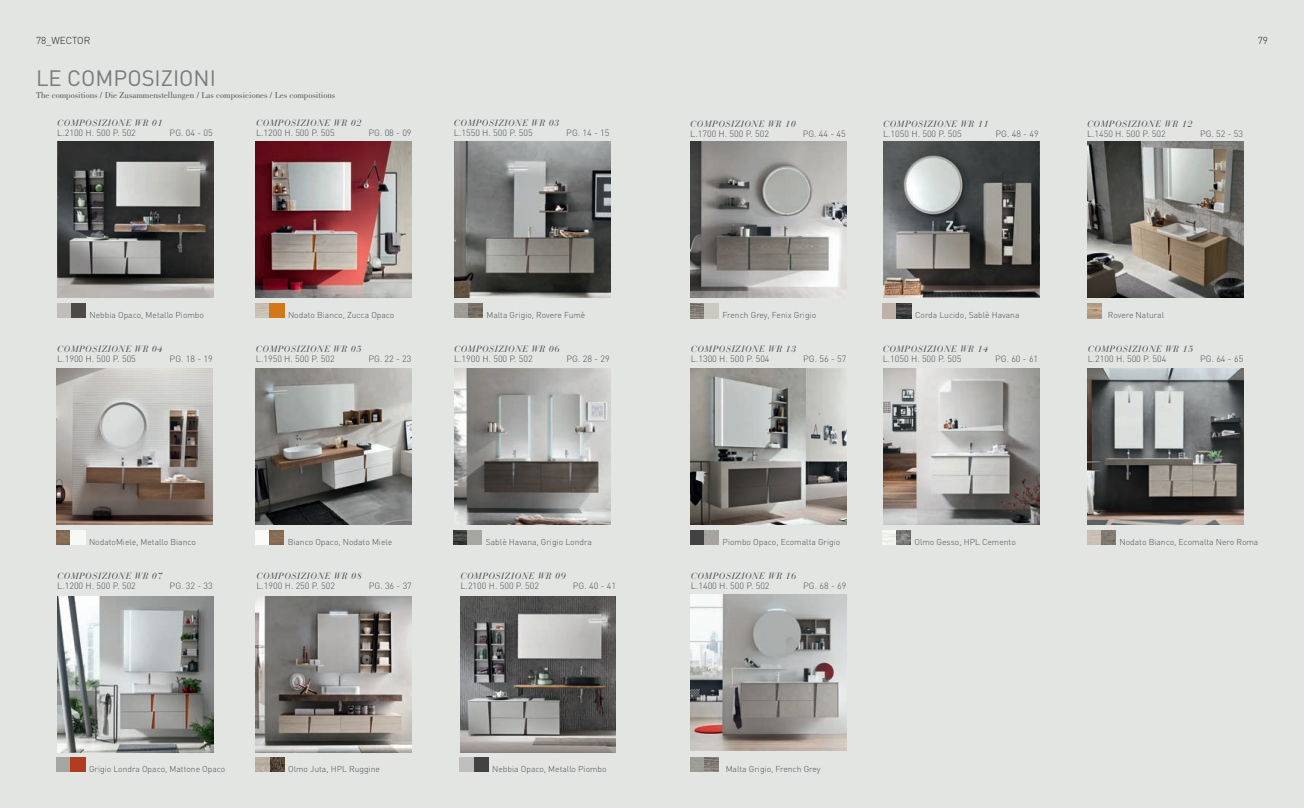
<style>
.page{position:relative;width:1304px;height:808px;background:#e3e5e3}
.page>*{position:absolute;margin:0;border:0;box-sizing:border-box;transform-origin:0 0}
.t1{font:22px "DIN";color:#787a7d}
.t2{font:300 10px "DIN";color:#231f20}
.t3{font:300 9px "DIN";color:#4b4f54}
.t4{font:italic 9px "Bauer Bodoni";letter-spacing:.07em;color:#4b4f54}
.t5{font:9px "Bodoni";color:#57585a}
.t6{font:300 8.5px "DIN";color:#4b4f54}
</style>
<div class="page">
<img style="left:256px;top:142px;width:156px;height:156px">
<img style="left:57px;top:142px;width:156px;height:156px">
<img style="left:690px;top:142px;width:156px;height:156px">
<img style="left:690px;top:304px;width:14px;height:14px">
<img style="left:57px;top:530px;width:14px;height:15px">
<img style="left:690px;top:530px;width:14px;height:15px">
<img style="left:57px;top:758px;width:14px;height:14px">
<img style="left:256px;top:758px;width:28px;height:14px">
<img style="left:255px;top:530px;width:29px;height:15px">
<img style="left:882px;top:530px;width:14px;height:15px">
<img style="left:454px;top:530px;width:14px;height:15px">
<img style="left:256px;top:303px;width:14px;height:14px">
<img style="left:883px;top:304px;width:14px;height:14px">
<img style="left:1087px;top:304px;width:14px;height:14px">
<div style="left:71px;top:303px;width:15px;height:14px;background:#4b4a46"></div>
<div style="left:704px;top:304px;width:15px;height:14px;background:#c9c9c1"></div>
<div style="left:71px;top:530px;width:14px;height:15px;background:#f7f9f4"></div>
<div style="left:704px;top:530px;width:15px;height:15px;background:#a7a49f"></div>
<div style="left:71px;top:758px;width:14px;height:14px;background:#b13d21"></div>
<div style="left:474px;top:758px;width:14px;height:14px;background:#424143"></div>
<svg style="left:704px;top:758px;width:15px;height:14px"></svg>
<svg style="left:896px;top:530px;width:14px;height:15px"></svg>
<div style="left:468px;top:530px;width:14px;height:15px;background:#a5a5a2"></div>
<div style="left:1101px;top:530px;width:15px;height:15px;background:#817a70"></div>
<div style="left:270px;top:303px;width:14px;height:14px;background:#d0781b"></div>
<svg style="left:897px;top:304px;width:14px;height:14px"></svg>
<svg style="left:468px;top:303px;width:14px;height:14px"></svg>
<img style="left:57px;top:369px;width:156px;height:156px">
<img style="left:1087px;top:142px;width:156px;height:156px">
<img style="left:454px;top:142px;width:156px;height:156px">
<img style="left:690px;top:369px;width:156px;height:156px">
<img style="left:691px;top:594px;width:156px;height:156px">
<img style="left:883px;top:369px;width:156px;height:156px">
<img style="left:883px;top:142px;width:156px;height:156px">
<img style="left:1087px;top:369px;width:156px;height:156px">
<img style="left:256px;top:369px;width:156px;height:156px">
<img style="left:256px;top:596px;width:156px;height:156px">
<img style="left:460px;top:596px;width:156px;height:156px">
<img style="left:57px;top:596px;width:156px;height:156px">
<img style="left:454px;top:369px;width:156px;height:156px">
<p class="t2" style="left:36px;top:34px;width:56px">78_WECTOR</p>
<p class="t2" style="left:1258px;top:34px;width:12px">79</p>
<h1 class="t1" style="left:36px;top:64px;width:181px">LE COMPOSIZIONI</h1>
<p class="t5" style="left:36px;top:90px;width:301px">The compositions / Die Zusammenstellungen / Las composiciones / Les compositions</p>
<p class="t4" style="left:57px;top:118px;width:107px">COMPOSIZIONE WR 01</p>
<p class="t3" style="left:57px;top:127px;width:80px">L.2100 H. 500 P. 502</p>
<p class="t4" style="left:256px;top:118px;width:107px">COMPOSIZIONE WR 02</p>
<p class="t3" style="left:256px;top:127px;width:80px">L.1200 H. 500 P. 505</p>
<p class="t4" style="left:454px;top:118px;width:107px">COMPOSIZIONE WR 03</p>
<p class="t3" style="left:454px;top:127px;width:80px">L.1550 H. 500 P. 505</p>
<p class="t4" style="left:690px;top:118px;width:107px">COMPOSIZIONE WR 10</p>
<p class="t3" style="left:690px;top:128px;width:80px">L.1700 H. 500 P. 502</p>
<p class="t4" style="left:883px;top:118px;width:107px">COMPOSIZIONE WR 11</p>
<p class="t3" style="left:883px;top:128px;width:80px">L.1050 H. 500 P. 505</p>
<p class="t4" style="left:1087px;top:118px;width:107px">COMPOSIZIONE WR 12</p>
<p class="t3" style="left:1087px;top:128px;width:80px">L.1450 H. 500 P. 502</p>
<p class="t3" style="left:170px;top:127px;width:45px">PG. 04 - 05</p>
<p class="t3" style="left:803px;top:128px;width:45px">PG. 44 - 45</p>
<p class="t3" style="left:368px;top:127px;width:45px">PG. 08 - 09</p>
<p class="t3" style="left:566px;top:127px;width:45px">PG. 14 - 15</p>
<p class="t3" style="left:995px;top:128px;width:45px">PG. 48 - 49</p>
<p class="t3" style="left:1200px;top:128px;width:45px">PG. 52 - 53</p>
<p class="t6" style="left:288px;top:309px;width:108px">Nodato Bianco, Zucca Opaco</p>
<p class="t6" style="left:486px;top:309px;width:100px">Malta Grigio, Rovere Fumè</p>
<p class="t6" style="left:915px;top:310px;width:106px">Corda Lucido, Sablè Havana</p>
<p class="t6" style="left:1108px;top:310px;width:58px">Rovere Natural</p>
<p class="t6" style="left:90px;top:309px;width:116px">Nebbia Opaco, Metallo Piombo</p>
<p class="t6" style="left:723px;top:310px;width:95px">French Grey, Fenix Grigio</p>
<p class="t4" style="left:57px;top:343px;width:107px">COMPOSIZIONE WR 04</p>
<p class="t3" style="left:57px;top:353px;width:80px">L.1900 H. 500 P. 505</p>
<p class="t4" style="left:691px;top:343px;width:107px">COMPOSIZIONE WR 13</p>
<p class="t3" style="left:691px;top:353px;width:80px">L.1300 H. 500 P. 504</p>
<p class="t4" style="left:883px;top:343px;width:107px">COMPOSIZIONE WR 14</p>
<p class="t3" style="left:883px;top:353px;width:80px">L.1050 H. 500 P. 505</p>
<p class="t4" style="left:1088px;top:343px;width:107px">COMPOSIZIONE WR 15</p>
<p class="t3" style="left:1088px;top:353px;width:80px">L.2100 H. 500 P. 504</p>
<p class="t4" style="left:256px;top:343px;width:107px">COMPOSIZIONE WR 05</p>
<p class="t3" style="left:256px;top:353px;width:80px">L.1950 H. 500 P. 502</p>
<p class="t4" style="left:454px;top:343px;width:107px">COMPOSIZIONE WR 06</p>
<p class="t3" style="left:454px;top:353px;width:80px">L.1900 H. 500 P. 502</p>
<p class="t3" style="left:368px;top:353px;width:45px">PG. 22 - 23</p>
<p class="t3" style="left:566px;top:353px;width:45px">PG. 28 - 29</p>
<p class="t3" style="left:995px;top:353px;width:45px">PG. 60 - 61</p>
<p class="t3" style="left:1200px;top:353px;width:45px">PG. 64 - 65</p>
<p class="t3" style="left:170px;top:353px;width:45px">PG. 18 - 19</p>
<p class="t3" style="left:803px;top:353px;width:45px">PG. 56 - 57</p>
<p class="t6" style="left:288px;top:536px;width:106px">Bianco Opaco, Nodato Miele</p>
<p class="t6" style="left:486px;top:536px;width:107px">Sablè Havana, Grigio Londra</p>
<p class="t6" style="left:914px;top:536px;width:103px">Olmo Gesso, HPL Cemento</p>
<p class="t6" style="left:1119px;top:536px;width:140px">Nodato Bianco, Ecomalta Nero Roma</p>
<p class="t6" style="left:89px;top:536px;width:108px">NodatoMiele, Metallo Bianco</p>
<p class="t6" style="left:723px;top:536px;width:119px">Piombo Opaco, Ecomalta Grigio</p>
<p class="t4" style="left:691px;top:570px;width:107px">COMPOSIZIONE WR 16</p>
<p class="t3" style="left:691px;top:580px;width:80px">L.1400 H. 500 P. 502</p>
<p class="t4" style="left:57px;top:570px;width:107px">COMPOSIZIONE WR 07</p>
<p class="t3" style="left:57px;top:580px;width:80px">L.1200 H. 500 P. 502</p>
<p class="t4" style="left:256px;top:570px;width:107px">COMPOSIZIONE WR 08</p>
<p class="t3" style="left:256px;top:580px;width:80px">L.1900 H. 250 P. 502</p>
<p class="t4" style="left:460px;top:570px;width:107px">COMPOSIZIONE WR 09</p>
<p class="t3" style="left:460px;top:580px;width:80px">L.2100 H. 500 P. 502</p>
<p class="t3" style="left:170px;top:580px;width:45px">PG. 32 - 33</p>
<p class="t3" style="left:369px;top:580px;width:45px">PG. 36 - 37</p>
<p class="t3" style="left:573px;top:580px;width:45px">PG. 40 - 41</p>
<p class="t3" style="left:803px;top:580px;width:45px">PG. 68 - 69</p>
<p class="t6" style="left:89px;top:764px;width:138px">Grigio Londra Opaco, Mattone Opaco</p>
<p class="t6" style="left:288px;top:764px;width:93px">Olmo Juta, HPL Ruggine</p>
<p class="t6" style="left:492px;top:764px;width:116px">Nebbia Opaco, Metallo Piombo</p>
<p class="t6" style="left:726px;top:764px;width:96px">Malta Grigio, French Grey</p>
</div>
